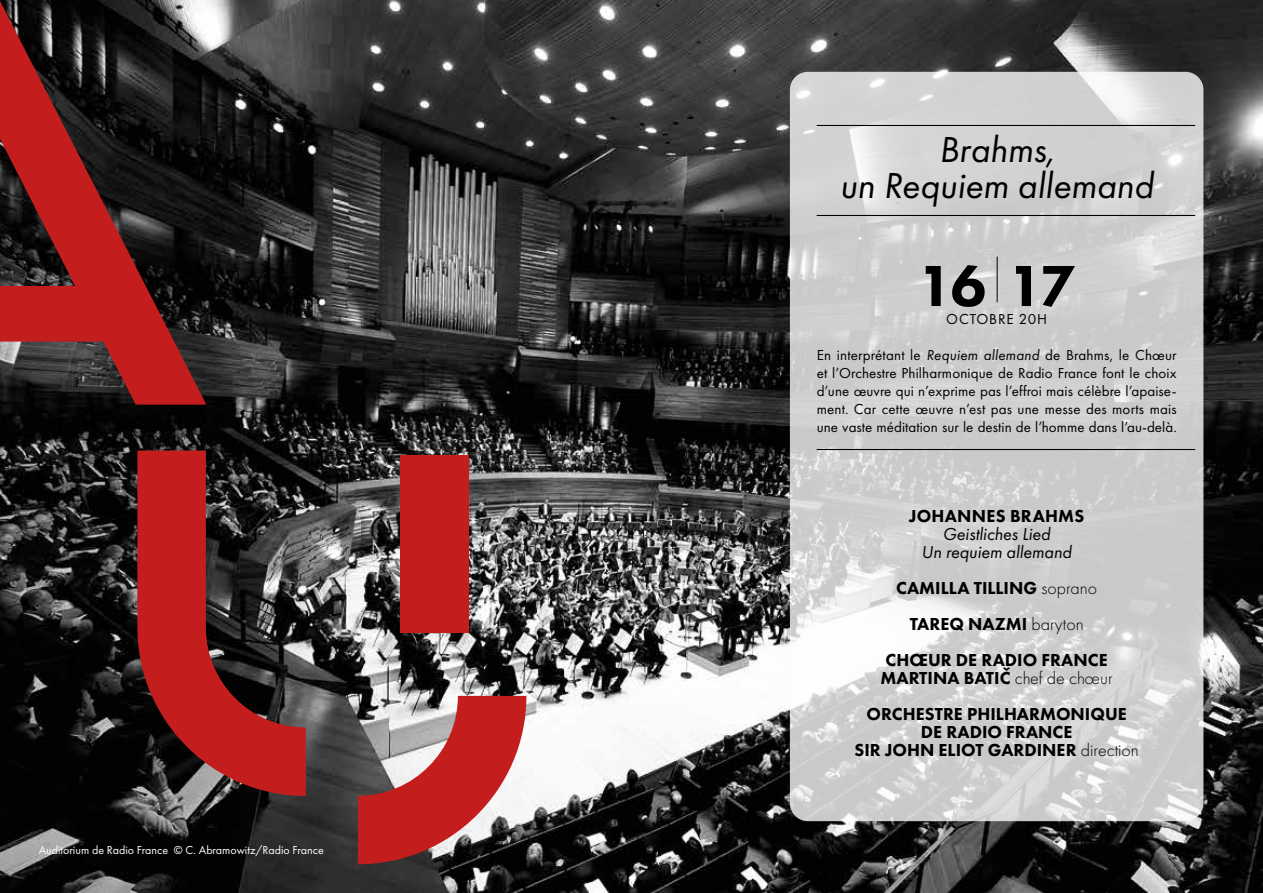
<style>
.page{position:relative;width:1263px;height:893px;background:#fff}
.page>*{position:absolute;margin:0;border:0;box-sizing:border-box;transform-origin:0 0}
.t1{font:800 60px "Futura PT";color:#000}
.t2{font:italic 37.5px/36px "Futura PT";color:#000;text-align:center}
.t3{font:800 18px/36px "Futura PT";color:#000;text-align:center}
.t4{font:italic 18px/18px "Futura PT";color:#000;text-align:center}
.t5{font:15px/18px "Futura PT";letter-spacing:.005em;color:#000;text-align:justify}
.t6{font:15px "Futura PT";letter-spacing:.06em;color:#000}
.t7{font:12px "Futura PT";color:#fff}
.s1{font-style:italic}
.s2{font-weight:300}
</style>
<div class="page">
<img style="left:0;top:0;width:1263px;height:893px">
<svg style="left:790px;top:72px;width:413px;height:749px;background:#d2d2d2"></svg>
<hr style="left:817px;top:125px;width:378px;height:1px;background:#000">
<hr style="left:817px;top:215px;width:378px;height:1px;background:#000">
<hr style="left:997px;top:257px;width:1px;height:45px;background:#000">
<hr style="left:817px;top:449px;width:378px;height:1px;background:#000">
<svg style="left:0;top:1px;width:206px;height:404px;background:#58201f"></svg>
<svg style="left:137px;top:450px;width:169px;height:346px;background:#722727"></svg>
<svg style="left:358px;top:696px;width:168px;height:168px;background:#af5a59"></svg>
<div style="left:400px;top:455px;width:69px;height:178px;background:#c31e1d"></div>
<p class="t7" style="left:39px;top:842px;width:287px">Auditorium de Radio France © C. Abramowitz/Radio France</p>
<h2 class="t2" style="left:840px;top:131px;width:315px">Brahms,<br>un Requiem allemand</h2>
<h1 class="t1" style="left:917px;top:248px;width:160px">16 17</h1>
<p class="t6" style="left:946px;top:310px;width:102px">OCTOBRE 20H</p>
<p class="t5" style="left:817px;top:346px;width:362px">En interprétant le <span class="s1">Requiem allemand</span> de Brahms, le Chœur et l’Orchestre Philharmonique de Radio France font le choix d’une œuvre qui n’exprime pas l’effroi mais célèbre l’apaise&shy;ment. Car cette œuvre n’est pas une messe des morts mais une vaste méditation sur le destin de l’homme dans l’au-delà.</p>
<p class="t3" style="left:909px;top:498px;width:177px">JOHANNES BRAHMS</p>
<p class="t4" style="left:921px;top:525px;width:152px">Geistliches Lied<br>Un requiem allemand</p>
<p class="t3" style="left:886px;top:570px;width:224px">CAMILLA TILLING <span class="s2">soprano<br></span>TAREQ NAZMI <span class="s2">baryton<br></span>CHŒUR DE RADIO FRANCE</p>
<p class="t3" style="left:866px;top:660px;width:262px">MARTINA BATIČ <span class="s2">chef de chœur<br></span>ORCHESTRE PHILHARMONIQUE</p>
<p class="t3" style="left:854px;top:723px;width:286px;line-height:18px">DE RADIO FRANCE<br>SIR JOHN ELIOT GARDINER <span class="s2">direction</span></p>
</div>
